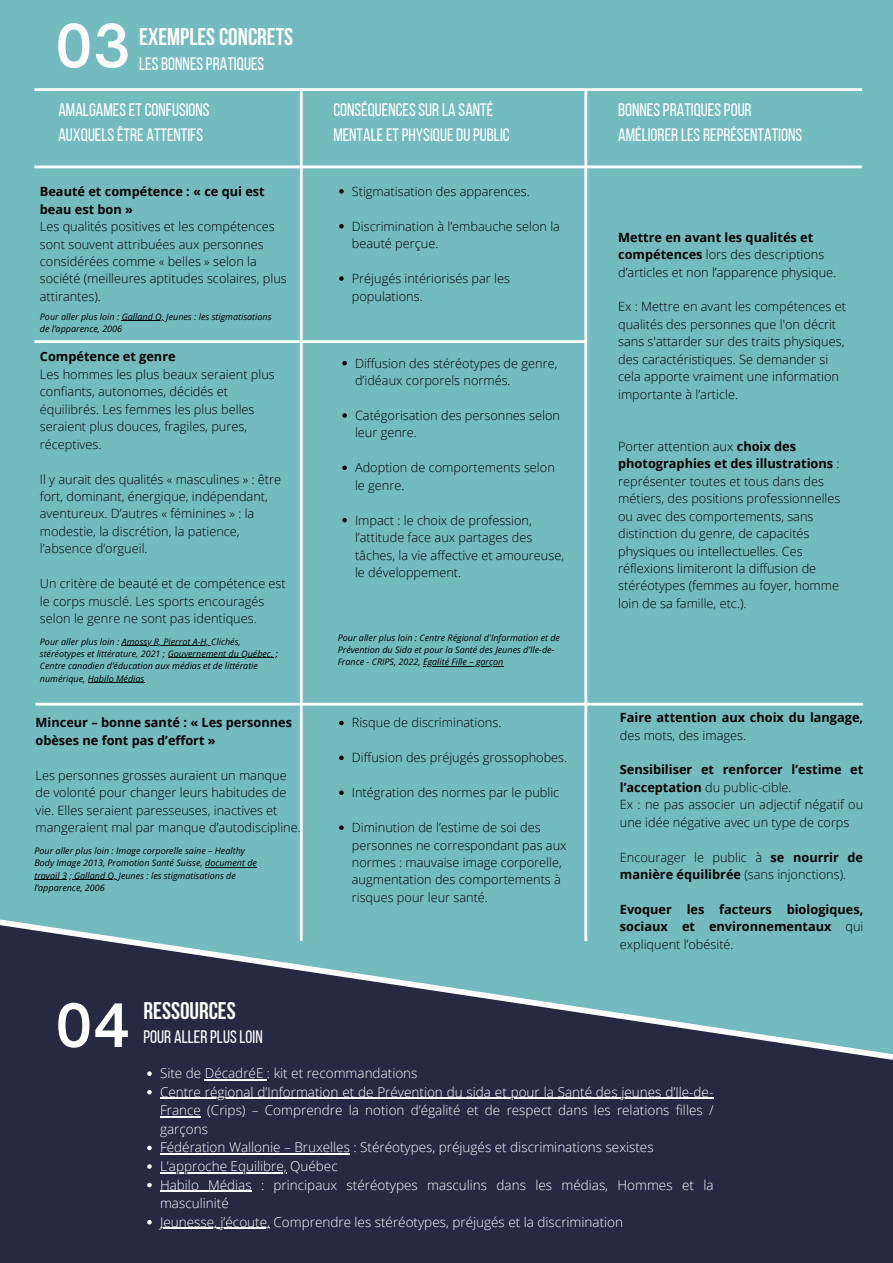
<style>
.page{position:relative;width:893px;height:1263px;background:#74bbbf}
.page>*{position:absolute;margin:0;border:0;box-sizing:border-box;transform-origin:0 0}
.t1{font:600 57.15px "Open Sauce One";color:#fff}
.t2{font:700 24px "Bebas Neue";color:#fff}
.t3{font:18px/24.8px "Bebas Neue";color:#fff}
.t4{font:300 13.5px/18.6px "Open Sans";color:#fff}
.t5{font:300 12.75px/17.4px "Open Sans";color:#000}
.t6{font:700 12.75px/17.4px "Open Sans";color:#000}
.t7{font:italic 9px/12.4px "Open Sans";color:#000}
.s1{font-weight:700}
.s2{font-weight:300}
</style>
<div class="page">
<div style="left:0;top:912px;width:893px;height:351px;background:#272841"></div>
<hr style="left:35px;top:703px;width:828px;height:3px;background:#fff">
<svg style="left:0;top:916px;width:893px;height:147px"></svg>
<svg style="left:147px;top:1071px;width:5px;height:5px"></svg>
<hr style="left:205px;top:1079px;width:62px;height:1px;background:#fff">
<svg style="left:147px;top:1090px;width:5px;height:4px"></svg>
<hr style="left:160px;top:1098px;width:553px;height:1px;background:#fff">
<hr style="left:160px;top:1116px;width:41px;height:1px;background:#fff">
<svg style="left:147px;top:1146px;width:5px;height:4px"></svg>
<hr style="left:160px;top:1153px;width:190px;height:2px;background:#fff">
<svg style="left:147px;top:1164px;width:5px;height:5px"></svg>
<hr style="left:160px;top:1172px;width:127px;height:1px;background:#fff">
<svg style="left:147px;top:1183px;width:5px;height:4px"></svg>
<hr style="left:160px;top:1191px;width:92px;height:1px;background:#fff">
<svg style="left:147px;top:1220px;width:5px;height:4px"></svg>
<hr style="left:160px;top:1228px;width:110px;height:1px;background:#fff">
<hr style="left:205px;top:867px;width:52px;height:1px;background:#000">
<hr style="left:34px;top:879px;width:33px;height:1px;background:#000">
<hr style="left:72px;top:879px;width:44px;height:1px;background:#000">
<svg style="left:339px;top:721px;width:5px;height:4px"></svg>
<svg style="left:339px;top:756px;width:5px;height:4px"></svg>
<svg style="left:339px;top:790px;width:5px;height:5px"></svg>
<svg style="left:339px;top:825px;width:5px;height:5px"></svg>
<hr style="left:34px;top:88px;width:828px;height:3px;background:#fff">
<hr style="left:34px;top:165px;width:828px;height:3px;background:#fff">
<hr style="left:300px;top:88px;width:3px;height:853px;background:#fff">
<hr style="left:584px;top:91px;width:3px;height:850px;background:#fff">
<hr style="left:34px;top:340px;width:553px;height:3px;background:#fff">
<hr style="left:122px;top:320px;width:42px;height:1px;background:#000">
<svg style="left:339px;top:189px;width:5px;height:5px"></svg>
<svg style="left:339px;top:224px;width:5px;height:4px"></svg>
<svg style="left:339px;top:276px;width:5px;height:5px"></svg>
<hr style="left:122px;top:645px;width:89px;height:1px;background:#000">
<hr style="left:168px;top:658px;width:105px;height:1px;background:#000">
<hr style="left:88px;top:682px;width:56px;height:1px;background:#000">
<svg style="left:342px;top:361px;width:5px;height:4px"></svg>
<svg style="left:342px;top:413px;width:5px;height:5px"></svg>
<svg style="left:342px;top:466px;width:5px;height:4px"></svg>
<svg style="left:342px;top:518px;width:5px;height:4px"></svg>
<hr style="left:423px;top:666px;width:80px;height:1px;background:#000">
<h1 class="t1" style="left:55px;top:10px;width:77px">03</h1>
<h2 class="t2" style="left:139px;top:27px;width:156px">EXEMPLESCONCRETS</h2>
<h3 class="t3" style="left:139px;top:53px;width:126px">LESBONNES PRATIQUES</h3>
<h3 class="t3" style="left:58px;top:99px;width:153px">AMALGAMES ETCONFUSIONS<br>AUXQUELS ÊTRE ATTENTIFS</h3>
<h3 class="t3" style="left:333px;top:99px;width:178px">CONSÉQUENCES SUR LA SANTÉ<br>MENTALEET PHYSIQUEDU PUBLIC</h3>
<h3 class="t3" style="left:618px;top:99px;width:185px">BONNES PRATIQUES POUR<br>AMÉLIORERLES REPRÉSENTATIONS</h3>
<p class="t6" style="left:40px;top:183px;width:226px">Beauté et compétence : « ce qui est beau est bon »</p>
<p class="t5" style="left:40px;top:217px;width:248px">Les qualités positives et les compétences sont souvent attribuées aux personnes considérées comme « belles » selon la société (meilleures aptitudes scolaires, plus attirantes).</p>
<p class="t7" style="left:40px;top:310px;width:233px">Pour aller plus loin : Galland O, Jeunes : les stigmatisations de l’apparence, 2006</p>
<p class="t6" style="left:40px;top:348px;width:137px">Compétence et genre</p>
<p class="t5" style="left:40px;top:365px;width:236px">Les hommes les plus beaux seraient plus confiants, autonomes, décidés et équilibrés. Les femmes les plus belles seraient plus douces, fragiles, pures, réceptives.</p>
<p class="t5" style="left:40px;top:470px;width:243px">Il y aurait des qualités « masculines » : être fort, dominant, énergique, indépendant, aventureux. D’autres « féminines » : la modestie, la discrétion, la patience, l’absence d’orgueil.</p>
<p class="t5" style="left:40px;top:574px;width:247px">Un critère de beauté et de compétence est le corps musclé. Les sports encouragés selon le genre ne sont pas identiques.</p>
<p class="t7" style="left:40px;top:635px;width:240px">Pour aller plus loin : Amossy R, Pierrot A-H, Clichés, stéréotypes et littérature, 2021 ; Gouvernement du Québec. ; Centre canadien d’éducation aux médias et de littératie numérique, Habilo Médias</p>
<p class="t6" style="left:35px;top:714px;width:258px">Minceur – bonne santé : « Les personnes obèses ne font pas d’effort »</p>
<p class="t5" style="left:35px;top:766px;width:267px">Les personnes grosses auraient un manque de volonté pour changer leurs habitudes de vie. Elles seraient paresseuses, inactives et mangeraient mal par manque d’autodiscipline.</p>
<p class="t7" style="left:34px;top:844px;width:224px">Pour aller plus loin : Image corporelle saine – Healthy Body Image 2013, Promotion Santé Suisse, document de travail 3 ; Galland O, Jeunes : les stigmatisations de l’apparence, 2006</p>
<p class="t5" style="left:352px;top:182px;width:180px">Stigmatisation des apparences.</p>
<p class="t5" style="left:352px;top:217px;width:210px">Discrimination à l’embauche selon la beauté perçue.</p>
<p class="t5" style="left:352px;top:269px;width:160px">Préjugés intériorisés par les populations.</p>
<p class="t5" style="left:355px;top:354px;width:204px">Diffusion des stéréotypes de genre, d’idéaux corporels normés.</p>
<p class="t5" style="left:355px;top:406px;width:206px">Catégorisation des personnes selon leur genre.</p>
<p class="t5" style="left:355px;top:459px;width:201px">Adoption de comportements selon le genre.</p>
<p class="t5" style="left:355px;top:511px;width:210px">Impact : le choix de profession, l’attitude face aux partages des tâches, la vie affective et amoureuse, le développement.</p>
<p class="t7" style="left:338px;top:631px;width:224px">Pour aller plus loin : Centre Régional d'Information et de<br>Prévention du Sida et pour la Santé des Jeunes d’Ile-de-<br>France - CRIPS, 2022, Egalité Fille – garçon</p>
<p class="t5" style="left:352px;top:714px;width:151px">Risque de discriminations.</p>
<p class="t5" style="left:352px;top:749px;width:217px">Diffusion des préjugés grossophobes.</p>
<p class="t5" style="left:352px;top:783px;width:209px">Intégration des normes par le public</p>
<p class="t5" style="left:352px;top:818px;width:216px">Diminution de l’estime de soi des personnes ne correspondant pas aux normes : mauvaise image corporelle, augmentation des comportements à risques pour leur santé.</p>
<h1 class="t1" style="left:55px;top:990px;width:77px">04</h1>
<h2 class="t2" style="left:144px;top:1001px;width:94px">RESSOURCES</h2>
<h3 class="t3" style="left:144px;top:1025px;width:121px">POUR ALLER PLUSLOIN</h3>
<p class="t5" style="left:618px;top:228px;width:219px"><span class="s1">Mettre en avant les qualités et compétences</span> lors des descriptions d’articles et non l’apparence physique.</p>
<p class="t5" style="left:618px;top:298px;width:229px">Ex : Mettre en avant les compétences et qualités des personnes que l'on décrit sans s'attarder sur des traits physiques, des caractéristiques. Se demander si cela apporte vraiment une information importante à l’article.</p>
<p class="t5" style="left:618px;top:437px;width:224px">Porter attention aux <span class="s1">choix des photographies et des illustrations</span> : représenter toutes et tous dans des métiers, des positions professionnelles ou avec des comportements, sans distinction du genre, de capacités physiques ou intellectuelles. Ces réflexions limiteront la diffusion de stéréotypes (femmes au foyer, homme loin de sa famille, etc.).</p>
<p class="t6" style="left:620px;top:708px;width:245px">Faire attention aux choix du langage,</p>
<p class="t5" style="left:620px;top:726px;width:128px">des mots, des images.</p>
<p class="t5" style="left:620px;top:761px;width:245px"><span class="s1">Sensibiliser et renforcer l’estime et l’acceptation</span> du public-cible.<br>Ex : ne pas associer un adjectif négatif ou une idée négative avec un type de corps</p>
<p class="t5" style="left:620px;top:848px;width:245px">Encourager le public à <span class="s1">se nourrir de manière équilibrée</span> (sans injonctions).</p>
<p class="t6" style="left:620px;top:900px;width:245px;text-align:justify">Evoquer les facteurs biologiques, sociaux et environnementaux <span class="s2">qui expliquent l’obésité.</span></p>
<p class="t4" style="left:160px;top:1063px;width:555px">Site de DécadréE : kit et recommandations<br>Centre régional d’Information et de Prévention du sida et pour la Santé des jeunes d’Ile-de-France (Crips) – Comprendre la notion d’égalité et de respect dans les relations filles / garçons<br>Fédération Wallonie – Bruxelles : Stéréotypes, préjugés et discriminations sexistes L’approche Equilibre, Québec<br>Habilo Médias : principaux stéréotypes masculins dans les médias, Hommes et la masculinité<br>Jeunesse, j’écoute, Comprendre les stéréotypes, préjugés et la discrimination</p>
</div>
